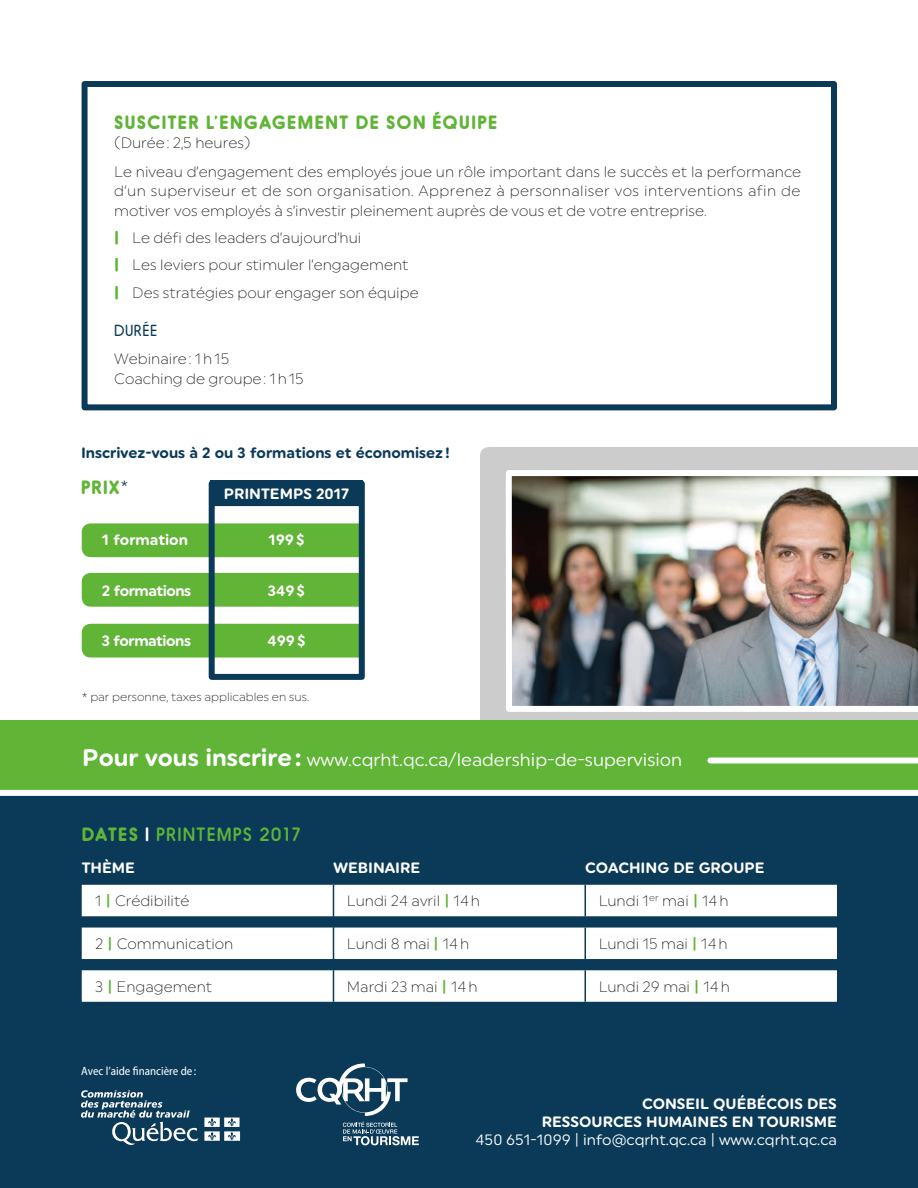
<style>
.page{position:relative;width:918px;height:1188px;background:#fff}
.page>*{position:absolute;margin:0;border:0;box-sizing:border-box;transform-origin:0 0}
.t1{font:18px "Uniform Rnd";color:#fff}
.t2{font:700 18px "Hiruko Pro";letter-spacing:.065em;color:#60b436}
.t3{font:18px "Hiruko Pro";letter-spacing:.05em;color:#60b436}
.t4{font:300 15px/28.5px "Uniform Rnd";color:#1c1b1a}
.t5{font:300 15px/19.5px "Uniform Rnd";letter-spacing:.025em;color:#1c1b1a}
.t6{font:700 15px/18px "Uniform Rnd";color:#fff;text-align:right}
.t7{font:15px "Uniform Rnd";color:#fff}
.t8{font:700 15px "Uniform Rnd";color:#0b3a59}
.t9{font:700 15px "Uniform Rnd";letter-spacing:-.03em;color:#fff}
.t10{font:300 15px "Hiruko Pro";letter-spacing:.05em;color:#0b3a59}
.t11{font:300 12px "Uniform Rnd";color:#1c1b1a}
.t12{font:semi-condensed 12px "Myriad Pro";color:#fff}
.s1{font-weight:900;color:#60b436}
.s2{font-weight:700;font-size:24px}
.s3{font-weight:700}
.s4{font-weight:700;color:#fff}
.s5{font-weight:700;color:#60b436}
</style>
<div class="page">
<div style="left:480px;top:447px;width:438px;height:273px;background:#cccccd"></div>
<div style="left:0;top:720px;width:918px;height:70px;background:#60b436"></div>
<div style="left:82px;top:81px;width:755px;height:329px;border:6px solid #0b3a59"></div>
<div style="left:82px;top:523px;width:276px;height:34px;background:#60b436"></div>
<div style="left:82px;top:573px;width:276px;height:34px;background:#60b436"></div>
<div style="left:82px;top:624px;width:276px;height:34px;background:#60b436"></div>
<div style="left:210px;top:481px;width:153px;height:23px;background:#0b3a59"></div>
<hr style="left:210px;top:502px;width:153px;height:4px;background:#0b3a59">
<div style="left:209px;top:481px;width:156px;height:199px;border:6px solid #0b3a59"></div>
<div style="left:0;top:793px;width:918px;height:395px;background:#0b3a59"></div>
<div style="left:0;top:790px;width:918px;height:6px;background:#fff"></div>
<img style="left:506px;top:470px;width:412px;height:242px">
<svg style="left:82px;top:885px;width:755px;height:117px;fill:#fff"></svg>
<hr style="left:585px;top:885px;width:1px;height:31px;background:#0b3a59">
<hr style="left:585px;top:928px;width:1px;height:31px;background:#0b3a59">
<hr style="left:585px;top:970px;width:1px;height:32px;background:#0b3a59">
<hr style="left:333px;top:885px;width:1px;height:31px;background:#0b3a59">
<svg style="left:333px;top:916px;width:1px;height:12px"></svg>
<hr style="left:333px;top:928px;width:1px;height:31px;background:#0b3a59">
<hr style="left:333px;top:970px;width:1px;height:32px;background:#0b3a59">
<svg style="left:343px;top:1122px;width:76px;height:23px"></svg>
<svg style="left:296px;top:1064px;width:112px;height:52px"></svg>
<div style="left:710px;top:758px;width:208px;height:6px;background:#fff"></div>
<svg style="left:81px;top:1090px;width:117px;height:55px"></svg>
<svg style="left:204px;top:1118px;width:36px;height:23px"></svg>
<p class="t2" style="left:114px;top:111px;width:385px">SUSCITER L’ENGAGEMENT DE SON ÉQUIPE</p>
<p class="t4" style="left:114px;top:128px;width:689px">(Durée: 2,5 heures)<br>Le niveau d’engagement des employés joue un rôle important dans le succès et la performance</p>
<p class="t5" style="left:114px;top:181px;width:688px">d’un superviseur et de son organisation. Apprenez à personnaliser vos interventions afin de motiver vos employés à s’investir pleinement auprès de vous et de votre entreprise.</p>
<p class="t4" style="left:114px;top:224px;width:296px;line-height:27px"><span class="s1">|</span> Le défi des leaders d’aujourd’hui<br><span class="s1">|</span> Les leviers pour stimuler l’engagement</p>
<p class="t4" style="left:114px;top:278px;width:306px"><span class="s1">|</span> Des stratégies pour engager son équipe</p>
<p class="t10" style="left:114px;top:321px;width:44px">DURÉE</p>
<p class="t4" style="left:114px;top:349px;width:191px;line-height:19.5px">Webinaire: 1h15<br>Coaching de groupe: 1h15</p>
<p class="t8" style="left:81px;top:444px;width:370px">Inscrivez-vous à 2 ou 3 formations et économisez!</p>
<p class="t2" style="left:81px;top:476px;width:49px">PRIX<sup>*</sup></p>
<p class="t6" style="left:224px;top:484px;width:127px">PRINTEMPS 2017</p>
<p class="t6" style="left:102px;top:531px;width:87px">1 formation</p>
<p class="t6" style="left:268px;top:531px;width:37px">199$</p>
<p class="t9" style="left:102px;top:581px;width:91px">2 formations</p>
<p class="t6" style="left:268px;top:581px;width:39px">349$</p>
<p class="t9" style="left:102px;top:632px;width:91px">3 formations</p>
<p class="t6" style="left:268px;top:632px;width:39px">499$</p>
<p class="t11" style="left:82px;top:690px;width:229px">* par personne, taxes applicables en sus.</p>
<p class="t1" style="left:82px;top:749px;width:601px"><span class="s2">Pour vous inscrire:</span> www.cqrht.qc.ca/leadership-de-supervision</p>
<p class="t3" style="left:82px;top:823px;width:221px"><span class="s3">DATES</span> <span class="s4">|</span> PRINTEMPS 2017</p>
<p class="t6" style="left:82px;top:859px;width:55px">THÈME</p>
<p class="t6" style="left:333px;top:859px;width:88px">WEBINAIRE</p>
<p class="t6" style="left:585px;top:859px;width:181px">COACHING DE GROUPE</p>
<p class="t4" style="left:95px;top:886px;width:96px">1 <span class="s5">|</span> Crédibilité</p>
<p class="t4" style="left:347px;top:886px;width:135px">Lundi 24 avril <span class="s5">|</span> 14h</p>
<p class="t4" style="left:599px;top:886px;width:131px">Lundi 1<sup>er</sup> mai <span class="s5">|</span> 14h</p>
<p class="t4" style="left:95px;top:929px;width:140px">2 <span class="s5">|</span> Communication</p>
<p class="t4" style="left:347px;top:929px;width:124px">Lundi 8 mai <span class="s5">|</span> 14h</p>
<p class="t4" style="left:599px;top:929px;width:131px">Lundi 15 mai <span class="s5">|</span> 14h</p>
<p class="t4" style="left:95px;top:972px;width:118px">3 <span class="s5">|</span> Engagement</p>
<p class="t4" style="left:347px;top:972px;width:132px">Mardi 23 mai <span class="s5">|</span> 14h</p>
<p class="t4" style="left:599px;top:972px;width:133px">Lundi 29 mai <span class="s5">|</span> 14h</p>
<p class="t12" style="left:81px;top:1065px;width:117px">Avec l’aide financière de :</p>
<p class="t6" style="left:542px;top:1095px;width:297px">CONSEIL QUÉBÉCOIS DES<br>RESSOURCES HUMAINES EN TOURISME</p>
<p class="t7" style="left:476px;top:1131px;width:363px">450 651-1099 | info@cqrht.qc.ca | www.cqrht.qc.ca</p>
</div>
